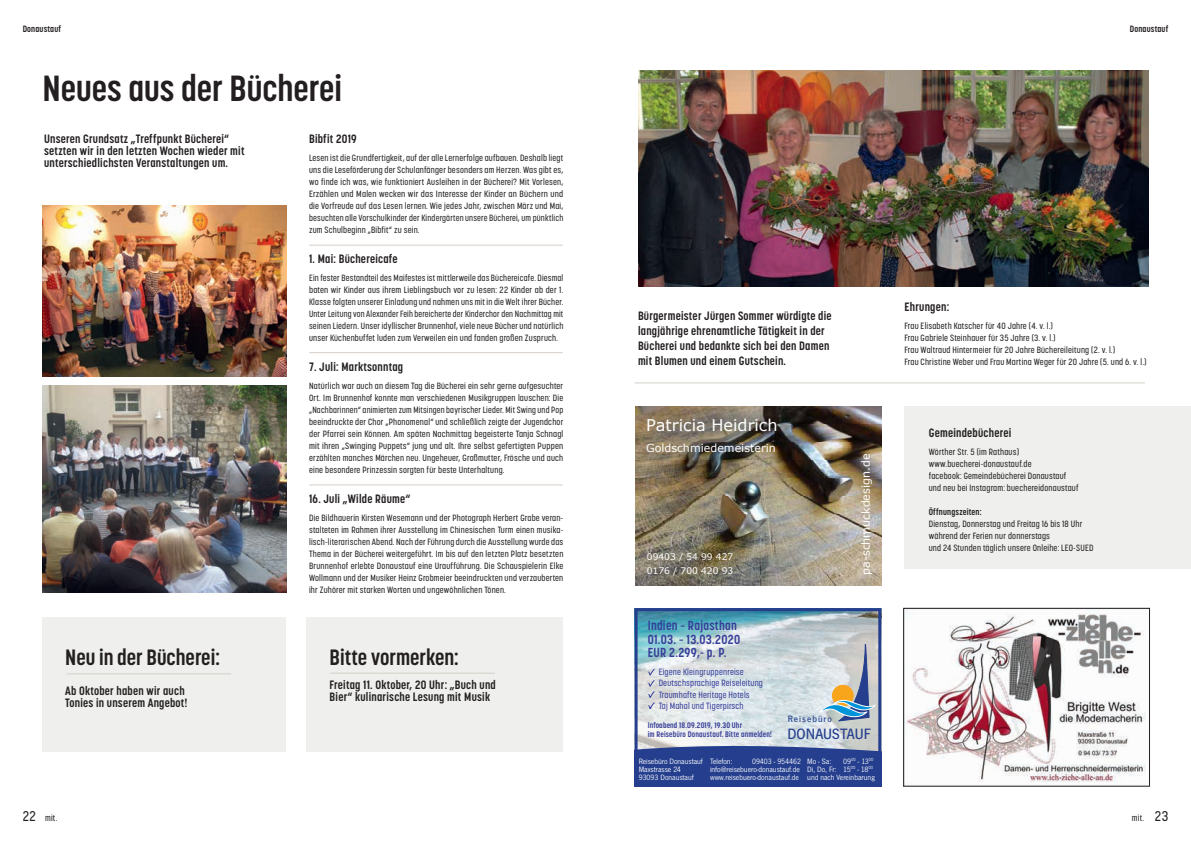
<style>
.page{position:relative;width:1191px;height:842px;background:#fff}
.page>*{position:absolute;margin:0;border:0;box-sizing:border-box;transform-origin:0 0}
.t1{font:700 36px "Korolev Condensed";color:#231f20}
.t2{font:700 22px "Korolev Condensed";color:#231f20}
.t3{font:16.1px "Verdana";color:#fff}
.t4{font:500 15.5px "News Got T";letter-spacing:.01em;color:#253f8e}
.t5{font:700 13px/13.5px "Korolev Condensed";letter-spacing:.02em;color:#373e99}
.t6{font:700 12px/12px "Korolev Condensed";letter-spacing:.02em;color:#231f20}
.t7{font:11.1px "Verdana";color:#fff}
.t8{font:500 9.6px "News Got T";letter-spacing:.11em;color:#253f8e}
.t9{font:9.1px/13.5px "Verdana";letter-spacing:.005em;color:#fff}
.t10{font:500 9px/12px "Korolev Condensed";letter-spacing:.02em;color:#231f20;text-align:justify}
.t11{font:500 9px/11.5px "Korolev Condensed";letter-spacing:.02em;color:#373e99}
.t12{font:700 9px "Korolev Condensed";letter-spacing:.02em;color:#231f20}
.t13{font:8px/8px "News Got T";color:#fff}
.t14{font:700 8px/9.6px "Korolev Condensed";letter-spacing:.02em;color:#373e99}
.s1{font-size:14px}
</style>
<div class="page">
<img style="left:638px;top:612px;width:239px;height:119px">
<div style="left:634px;top:608px;width:247px;height:179px;border:3px solid #253f8e"></div>
<svg style="left:819px;top:632px;width:57px;height:89px;background:#b8bfc3"></svg>
<svg style="left:634px;top:731px;width:247px;height:56px;background:#5a6da6"></svg>
<svg style="left:647px;top:668px;width:9px;height:45px"></svg>
<div style="left:904px;top:407px;width:287px;height:162px;background:#eff0ed"></div>
<div style="left:43px;top:617px;width:243px;height:135px;background:#eff0ed"></div>
<div style="left:306px;top:617px;width:256px;height:135px;background:#eff0ed"></div>
<img style="left:43px;top:205px;width:243px;height:171px">
<img style="left:638px;top:71px;width:510px;height:216px">
<img style="left:43px;top:385px;width:243px;height:207px">
<img style="left:635px;top:407px;width:247px;height:178px">
<img style="left:905px;top:610px;width:241px;height:174px">
<div style="left:903px;top:608px;width:247px;height:179px;border:1px solid #231f20"></div>
<hr style="left:634px;top:383px;width:510px;height:1px;background:#d5cfc8">
<hr style="left:309px;top:245px;width:254px;height:1px;background:#d5cfc8">
<hr style="left:309px;top:352px;width:254px;height:1px;background:#d5cfc8">
<hr style="left:309px;top:485px;width:254px;height:1px;background:#d5cfc8">
<hr style="left:67px;top:674px;width:164px;height:1px;background:#d5cfc8">
<hr style="left:330px;top:673px;width:165px;height:1px;background:#d5cfc8">
<p class="t12" style="left:23px;top:23px;width:40px">Donaustauf</p>
<p class="t12" style="left:1129px;top:23px;width:40px">Donaustauf</p>
<h1 class="t1" style="left:43px;top:67px;width:301px">Neues aus der Bücherei</h1>
<h3 class="t6" style="left:309px;top:133px;width:49px">Bibfit 2019</h3>
<p class="t10" style="left:309px;top:152px;width:256px">Lesen ist die Grundfertigkeit, auf der alle Lernerfolge aufbauen. Deshalb liegt uns die Leseförderung der Schulanfänger besonders am Herzen. Was gibt es, wo finde ich was, wie funktioniert Ausleihen in der Bücherei? Mit Vorlesen, Erzählen und Malen wecken wir das Interesse der Kinder an Büchern und die Vorfreude auf das Lesen lernen. Wie jedes Jahr, zwischen März und Mai, besuchten alle Vorschulkinder der Kindergärten unsere Bücherei, um pünktlich zum Schulbeginn „Bibfit“ zu sein.</p>
<h3 class="t6" style="left:309px;top:253px;width:90px">1. Mai: Büchereicafe</h3>
<p class="t10" style="left:309px;top:272px;width:256px">Ein fester Bestandteil des Maifestes ist mittlerweile das Büchereicafe. Diesmal baten wir Kinder aus ihrem Lieblingsbuch vor zu lesen: 22 Kinder ab der 1.<br>Klasse folgten unserer Einladung und nahmen uns mit in die Welt ihrer Bücher.<br>Unter Leitung von Alexander Feih bereicherte der Kinderchor den Nachmittag mit seinen Liedern. Unser idyllischer Brunnenhof, viele neue Bücher und natürlich unser Küchenbuffet luden zum Verweilen ein und fanden großen Zuspruch.</p>
<h3 class="t6" style="left:309px;top:361px;width:96px">7. Juli: Marktsonntag</h3>
<p class="t10" style="left:309px;top:380px;width:256px">Natürlich war auch an diesem Tag die Bücherei ein sehr gerne aufgesuchter Ort. Im Brunnenhof konnte man verschiedenen Musikgruppen lauschen: Die „Nachbarinnen“ animierten zum Mitsingen bayrischer Lieder. Mit Swing und Pop beeindruckte der Chor „Phonomenal“ und schließlich zeigte der Jugendchor der Pfarrei sein Können. Am späten Nachmittag begeisterte Tanja Schnagl mit ihren „Swinging Puppets“ jung und alt. Ihre selbst gefertigten Puppen erzählten manches Märchen neu. Ungeheuer, Großmutter, Frösche und auch eine besondere Prinzessin sorgten für beste Unterhaltung.</p>
<h3 class="t6" style="left:309px;top:493px;width:103px">16. Juli „Wilde Räume“</h3>
<p class="t10" style="left:309px;top:512px;width:256px">Die Bildhauerin Kirsten Wesemann und der Photograph Herbert Grabe veran&shy;stalteten im Rahmen ihrer Ausstellung im Chinesischen Turm einen musika&shy;lisch-literarischen Abend. Nach der Führung durch die Ausstellung wurde das Thema in der Bücherei weitergeführt. Im bis auf den letzten Platz besetzten Brunnenhof erlebte Donaustauf eine Uraufführung. Die Schauspielerin Elke Wollmann und der Musiker Heinz Grobmeier beeindruckten und verzauberten ihr Zuhörer mit starken Worten und ungewöhnlichen Tönen.</p>
<h3 class="t6" style="left:44px;top:133px;width:202px">Unseren Grundsatz „Treffpunkt Bücherei“ setzten wir in den letzten Wochen wieder mit unterschiedlichsten Veranstaltungen um.</h3>
<h2 class="t2" style="left:65px;top:644px;width:156px">Neu in der Bücherei:</h2>
<h3 class="t6" style="left:65px;top:685px;width:124px">Ab Oktober haben wir auch<br>Tonies in unserem Angebot!</h3>
<h2 class="t2" style="left:330px;top:644px;width:131px">Bitte vormerken:</h2>
<h3 class="t6" style="left:330px;top:679px;width:168px">Freitag 11. Oktober, 20 Uhr: „Buch und<br>Bier“ kulinarische Lesung mit Musik</h3>
<h3 class="t6" style="left:638px;top:308px;width:195px;line-height:15px">Bürgermeister Jürgen Sommer würdigte die langjährige ehrenamtliche Tätigkeit in der Bücherei und bedankte sich bei den Damen mit Blumen und einem Gutschein.</h3>
<h3 class="t3" style="left:646px;top:414px;width:133px">Patricia Heidrich</h3>
<p class="t7" style="left:646px;top:440px;width:131px">Goldschmiedemeisterin</p>
<p class="t9" style="left:647px;top:550px;width:88px">09403 / 54 99 427<br>0176 / 700 420 93</p>
<p class="t7" style="left:858px;top:575px;width:123px;rotate:-90deg">pa-schmuckdesign.de</p>
<h3 class="t5" style="left:647px;top:619px;width:94px">Indien – Rajasthan<br>01.03. – 13.03.2020<br>EUR 2.299,- p. P.</h3>
<p class="t11" style="left:658px;top:666px;width:106px">Eigene Kleingruppenreise<br>Deutschsprachige Reiseleitung<br>Traumhafte Heritage Hotels<br>Taj Mahal und Tigerpirsch</p>
<p class="t14" style="left:647px;top:720px;width:126px">Infoabend 18.09.2019, 19.30 Uhr<br>im Reisebüro Donaustauf. Bitte anmelden!</p>
<p class="t8" style="left:788px;top:713px;width:46px">Reisebüro</p>
<h3 class="t4" style="left:787px;top:725px;width:85px">DONAUSTAUF</h3>
<p class="t13" style="left:807px;top:757px;width:69px;text-indent:36px">09<sup>00</sup> - 13<sup>00<br></sup>Di, Do, Fr: 15<sup>00</sup> - 18<sup>00 </sup>und nach Vereinbarung</p>
<p class="t13" style="left:710px;top:757px;width:93px;text-indent:42px">09403 - 954462 info@reisebuero-donaustauf.de www.reisebuero-donaustauf.de</p>
<p class="t13" style="left:807px;top:757px;width:25px">Mo - Sa:</p>
<p class="t13" style="left:639px;top:757px;width:66px">Reisebüro Donaustauf<br>Maxstrasse 24<br>93093 Donaustauf</p>
<p class="t13" style="left:710px;top:757px;width:24px">Telefon:</p>
<h3 class="t6" style="left:904px;top:301px;width:46px">Ehrungen:</h3>
<p class="t10" style="left:904px;top:320px;width:243px;text-align:left">Frau Elisabeth Katscher für 40 Jahre (4. v. l.)<br>Frau Gabriele Steinhauer für 35 Jahre (3. v. l.)<br>Frau Waltraud Hintermeier für 20 Jahre Büchereileitung (2. v. l.)<br>Frau Christine Weber und Frau Martina Weger für 20 Jahre (5. und 6. v. l.)</p>
<h3 class="t6" style="left:928px;top:427px;width:84px">Gemeindebücherei</h3>
<p class="t10" style="left:928px;top:446px;width:151px;text-align:left">Wörther Str. 5 (im Rathaus) www.buecherei-donaustauf.de<br>facebook: Gemeindebücherei Donaustauf und neu bei Instagram: buechereidonaustauf</p>
<p class="t12" style="left:928px;top:506px;width:54px">Öffnungszeiten:</p>
<p class="t10" style="left:928px;top:518px;width:166px;text-align:left">Dienstag, Donnerstag und Freitag 16 bis 18 Uhr während der Ferien nur donnerstags<br>und 24 Stunden täglich unsere Onleihe: LEO-SUED</p>
<p class="t10" style="left:23px;top:812px;width:36px"><span class="s1">22</span> mit.</p>
<p class="t10" style="left:1131px;top:812px;width:38px">mit. <span class="s1">23</span></p>
</div>
